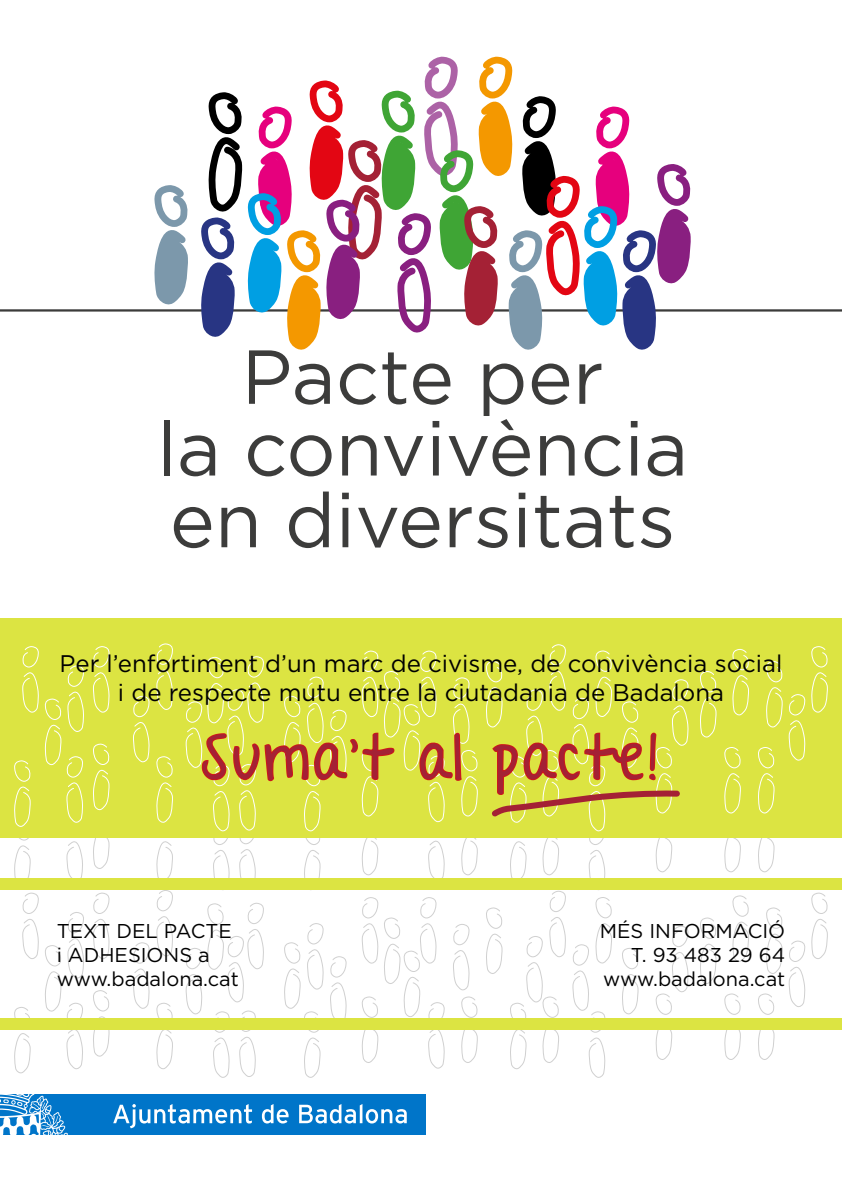
<style>
.page{position:relative;width:842px;height:1191px;background:#fff}
.page>*{position:absolute;margin:0;border:0;box-sizing:border-box;transform-origin:0 0}
.t1{font:76.3px/71.7px "Gotham";color:#3c3c3b;text-align:center}
.t2{font:60px "A Year Without Rain";letter-spacing:.08em;color:#a42135}
.t3{font:24px/28.8px "Gotham";color:#000;text-align:center}
.t4{font:20px/24px "Gotham";color:#000;text-align:right}
</style>
<div class="page">
<svg style="left:93px;top:892px;width:17px;height:67px"></svg>
<svg style="left:156px;top:890px;width:17px;height:67px"></svg>
<svg style="left:133px;top:942px;width:17px;height:67px"></svg>
<svg style="left:724px;top:993px;width:17px;height:67px"></svg>
<svg style="left:156px;top:1002px;width:17px;height:67px"></svg>
<svg style="left:92px;top:990px;width:18px;height:67px"></svg>
<svg style="left:732px;top:895px;width:17px;height:67px"></svg>
<svg style="left:700px;top:917px;width:17px;height:67px"></svg>
<svg style="left:757px;top:892px;width:71px;height:168px"></svg>
<div style="left:0;top:618px;width:842px;height:219px;background:#dce442"></div>
<hr style="left:0;top:309px;width:842px;height:2px;background:#3c3c3b">
<svg style="left:150px;top:56px;width:544px;height:294px"></svg>
<div style="left:0;top:1094px;width:425px;height:40px;background:#0075c9"></div>
<svg style="left:0;top:1094px;width:68px;height:40px"></svg>
<svg style="left:113px;top:1104px;width:294px;height:24px"></svg>
<svg style="left:133px;top:695px;width:17px;height:68px"></svg>
<svg style="left:156px;top:643px;width:18px;height:235px"></svg>
<svg style="left:92px;top:646px;width:18px;height:223px"></svg>
<svg style="left:724px;top:648px;width:25px;height:225px"></svg>
<svg style="left:14px;top:646px;width:71px;height:428px"></svg>
<svg style="left:700px;top:671px;width:17px;height:67px"></svg>
<svg style="left:757px;top:646px;width:71px;height:227px"></svg>
<div style="left:0;top:878px;width:842px;height:12px;background:#dce442"></div>
<div style="left:0;top:1018px;width:842px;height:11px;background:#dce442"></div>
<svg style="left:185px;top:650px;width:293px;height:428px"></svg>
<svg style="left:485px;top:644px;width:204px;height:434px"></svg>
<h1 class="t1" style="left:157px;top:339px;width:533px">Pacte per<br>la convivència en diversitats</h1>
<p class="t3" style="left:60px;top:648px;width:724px">Per l’enfortiment d’un marc de civisme, de convivència social i de respecte mutu entre la ciutadania de Badalona</p>
<h2 class="t2" style="left:201px;top:719px;width:458px">Suma’t al pacte!</h2>
<p class="t4" style="left:57px;top:918px;width:184px;text-align:left">TEXT DEL PACTE i ADHESIONS a www.badalona.cat</p>
<p class="t4" style="left:600px;top:918px;width:187px">MÉS INFORMACIÓ<br>T. 93 483 29 64 www.badalona.cat</p>
</div>
